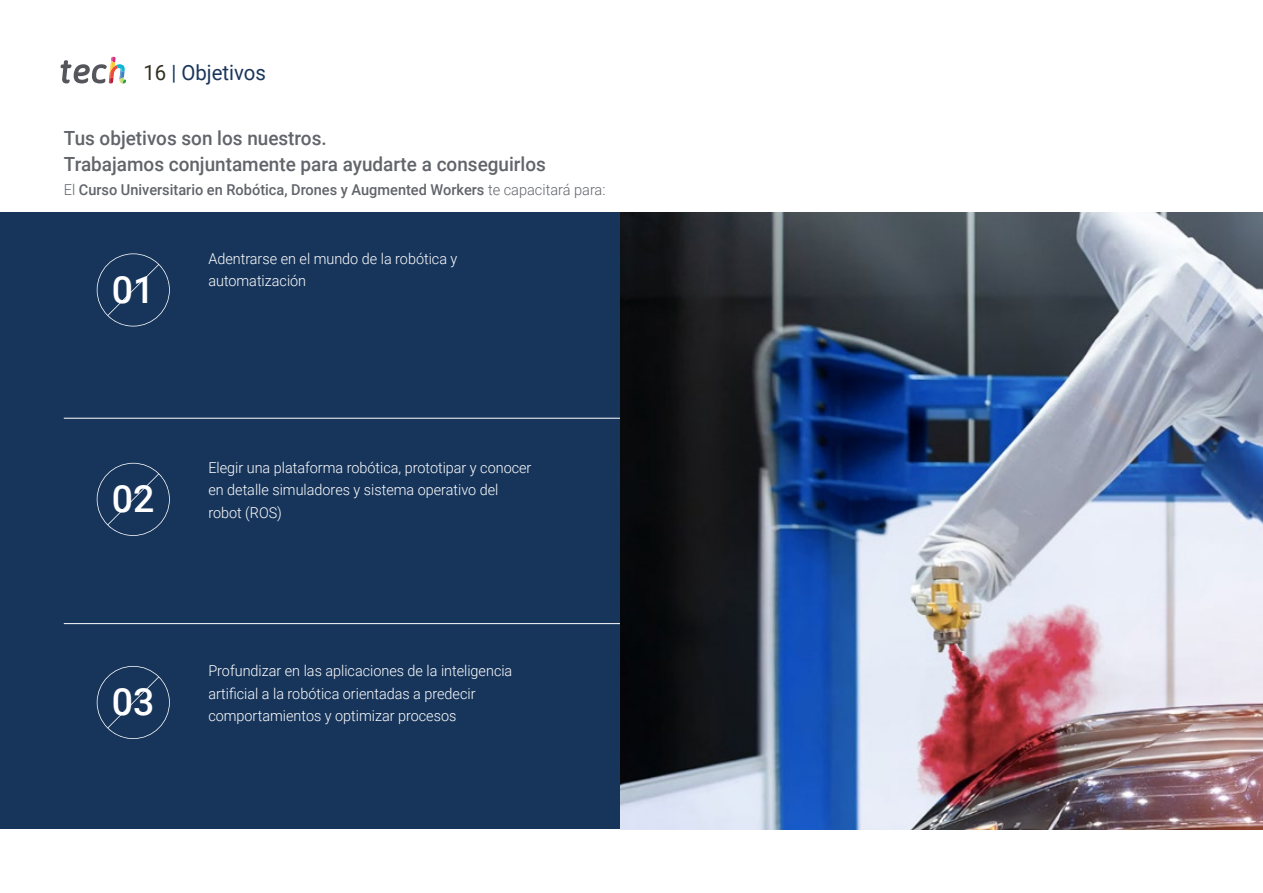
<style>
.page{position:relative;width:1263px;height:893px;background:#fff}
.page>*{position:absolute;margin:0;border:0;box-sizing:border-box;transform-origin:0 0}
.t1{font:500 37.5px "Roboto";color:#fff}
.t2{font:21px "Roboto";color:#1a355c}
.t3{font:500 19.5px/25.5px "Roboto";color:#61646a}
.t4{font:300 15px/22.5px "Roboto";color:#fff;scale:.96 1}
.t5{font:500 15px "Roboto";color:#61646a}
.s1{color:#312e20}
.s2{font-weight:300}
</style>
<div class="page">
<svg style="left:61px;top:57px;width:65px;height:27px"></svg>
<div style="left:0;top:213px;width:621px;height:616px;background:#17355b"></div>
<svg style="left:97px;top:253px;width:73px;height:73px"></svg>
<hr style="left:64px;top:418px;width:1199px;height:1px;background:#fff">
<hr style="left:64px;top:623px;width:1199px;height:1px;background:#fff">
<svg style="left:97px;top:463px;width:73px;height:73px"></svg>
<img style="left:621px;top:213px;width:642px;height:616px">
<svg style="left:97px;top:666px;width:73px;height:73px"></svg>
<h2 class="t2" style="left:144px;top:57px;width:124px"><span class="s1">16</span> | Objetivos</h2>
<h3 class="t3" style="left:64px;top:125px;width:484px">Tus objetivos son los nuestros.<br>Trabajamos conjuntamente para ayudarte a conseguirlos</h3>
<p class="t5" style="left:64px;top:179px;width:543px"><span class="s2">El</span> Curso Universitario en Robótica, Drones y Augmented Workers <span class="s2">te capacitará para:</span></p>
<h1 class="t1" style="left:112px;top:263px;width:44px">01</h1>
<p class="t4" style="left:208px;top:246px;width:261px">Adentrarse en el mundo de la robótica y automatización</p>
<h1 class="t1" style="left:112px;top:472px;width:44px">02</h1>
<p class="t4" style="left:208px;top:456px;width:338px">Elegir una plataforma robótica, prototipar y conocer en detalle simuladores y sistema operativo del</p>
<p class="t4" style="left:208px;top:501px;width:78px">robot (ROS)</p>
<h1 class="t1" style="left:112px;top:676px;width:44px">03</h1>
<p class="t4" style="left:208px;top:659px;width:318px">Profundizar en las aplicaciones de la inteligencia artificial a la robótica orientadas a predecir</p>
<p class="t4" style="left:208px;top:704px;width:260px">comportamientos y optimizar procesos</p>
</div>
